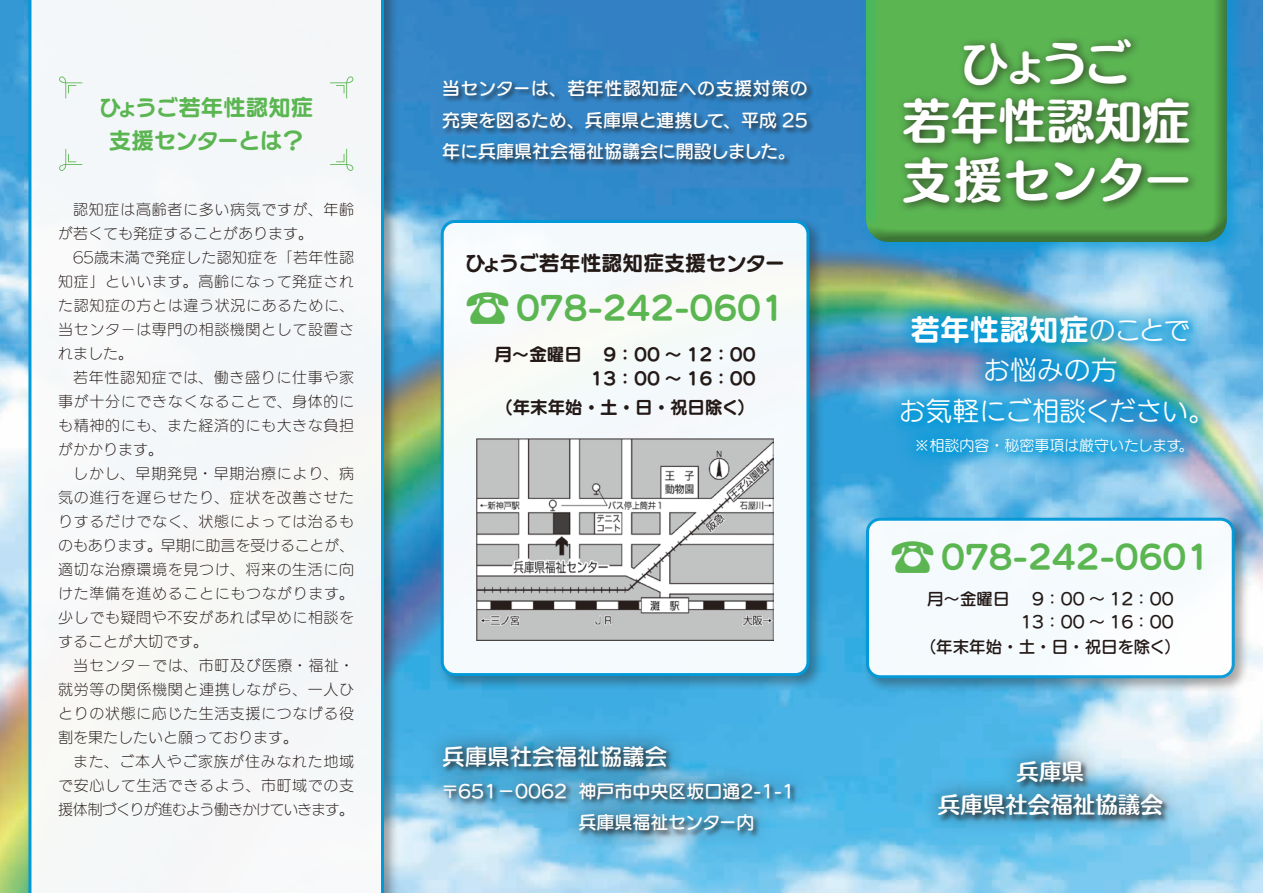
<style>
.page{position:relative;width:1263px;height:893px;background:#fff}
.page>*{position:absolute;margin:0;border:0;box-sizing:border-box;transform-origin:0 0}
.t1{font:47.85px/58.5px "Humming Std E";color:#fff;text-align:center}
.t2{font:45px "UD Marugo Small Pr 6 N B";color:#5bb652}
.t3{font:32.1px "UD Marugo Small Pr 6 N B";color:#5bb652}
.t4{font:29.7px "UD Marugo Small Pr 6 N B";color:#fff}
.t5{font:27px/40.5px "UD Marugo Small Pr 6 N M";color:#fff;text-align:center}
.t6{font:22.5px/33px "UD Marugo Small Pr 6 N B";letter-spacing:-.025em;color:#5bb652;text-align:center}
.t7{font:22.5px/33px "Humming Std B";color:#fff;text-align:center}
.t8{font:22.5px "UD Marugo Small Pr 6 N DB";color:#fff}
.t9{font:20.85px "UD Marugo Small Pr 6 N B";color:#231916}
.t10{font:18px/31.5px "UD Marugo Small Pr 6 N DB";color:#fff;text-align:justify}
.t11{font:17.55px "UD Marugo Small Pr 6 N B";color:#231916}
.t12{font:16.5px "UD Marugo Small Pr 6 N DB";color:#231916}
.t13{font:15px/24px "UD Marugo Small Pr 6 N L";letter-spacing:.04em;color:#231916;text-align:justify}
.t14{font:15px "UD Marugo Small Pr 6 N M";color:#fff}
.s1{font-family:"UD Marugo Small Pr 6 N M";font-size:27px}
</style>
<div class="page">
<img style="left:0;top:0;width:1263px;height:249px">
<img style="left:0;top:249px;width:1263px;height:644px">
<div style="left:26px;top:0;width:373px;height:893px;background:#231916;opacity:.4"></div>
<div style="left:28px;top:0;width:356px;height:893px;background:#f5f7f9"></div>
<div style="left:442px;top:79px;width:373px;height:88px;background:#231916;opacity:.75"></div>
<div style="left:921px;top:743px;width:259px;height:91px;background:#231916;opacity:.75"></div>
<div style="left:881px;top:296px;width:336px;height:176px;background:#0099d9;opacity:.76"></div>
<div style="left:863px;top:515px;width:387px;height:178px;background:#231916;opacity:.4"></div>
<div style="left:867px;top:519px;width:366px;height:158px;background:#f5fafd;border-radius:13px"></div>
<div style="left:866px;top:518px;width:369px;height:160px;border:3px solid #0099d9;border-radius:13px"></div>
<div style="left:425px;top:727px;width:384px;height:123px;background:#231916;opacity:.75"></div>
<div style="left:438px;top:217px;width:386px;height:474px;background:#231916;opacity:.4"></div>
<div style="left:442px;top:221px;width:366px;height:454px;background:#f5fafc;border-radius:13px"></div>
<div style="left:441px;top:220px;width:368px;height:456px;border:3px solid #0099d9;border-radius:13px"></div>
<img style="left:477px;top:439px;width:296px;height:201px">
<svg style="left:59px;top:149px;width:23px;height:22px"></svg>
<svg style="left:59px;top:76px;width:23px;height:23px"></svg>
<svg style="left:330px;top:149px;width:23px;height:22px"></svg>
<svg style="left:330px;top:76px;width:23px;height:23px"></svg>
<div style="left:858px;top:0;width:390px;height:263px;background:#0099d9;opacity:.75"></div>
<div style="left:864px;top:0;width:363px;height:244px;background:#231916;opacity:.4"></div>
<div style="left:897px;top:32px;width:303px;height:181px;background:#231916;opacity:.75"></div>
<h3 class="t6" style="left:99px;top:91px;width:216px">ひょうご若年性認知症支援センターとは?</h3>
<p class="t13" style="left:58px;top:197px;width:297px;text-indent:15px">認知症は高齢者に多い病気ですが、年齢が若くても発症することがあります。</p>
<p class="t13" style="left:58px;top:245px;width:297px;text-indent:15px">65歳未満で発症した認知症を「若年性認知症」といいます。高齢になって発症された認知症の方とは違う状況にあるために、当センターは専門の相談機関として設置されました。</p>
<p class="t13" style="left:58px;top:365px;width:297px;text-indent:15px">若年性認知症では、働き盛りに仕事や家事が十分にできなくなることで、身体的にも精神的にも、また経済的にも大きな負担がかかります。</p>
<p class="t13" style="left:58px;top:461px;width:297px;text-indent:15px">しかし、早期発見・早期治療により、病気の進行を遅らせたり、症状を改善させたりするだけでなく、状態によっては治るものもあります。早期に助言を受けることが、適切な治療環境を見つけ、将来の生活に向けた準備を進めることにもつながります。少しでも疑問や不安があれば早めに相談をすることが大切です。</p>
<p class="t13" style="left:58px;top:653px;width:297px;text-indent:15px">当センターでは、市町及び医療・福祉・就労等の関係機関と連携しながら、一人ひとりの状態に応じた生活支援につなげる役割を果たしたいと願っております。</p>
<p class="t13" style="left:58px;top:749px;width:297px;text-indent:15px">また、ご本人やご家族が住みなれた地域で安心して生活できるよう、市町域での支援体制づくりが進むよう働きかけていきます。</p>
<p class="t10" style="left:442px;top:73px;width:367px">当センターは、若年性認知症への支援対策の充実を図るため、兵庫県と連携して、平成 25年に兵庫県社会福祉協議会に開設しました。</p>
<h3 class="t9" style="left:465px;top:251px;width:322px">ひょうご若年性認知症支援センター</h3>
<h2 class="t2" style="left:465px;top:283px;width:47px">☎</h2>
<h3 class="t3" style="left:516px;top:290px;width:271px">078-242-0601</h3>
<p class="t11" style="left:494px;top:345px;width:89px">月～金曜日</p>
<p class="t11" style="left:604px;top:345px;width:154px">9：00~ 12：00</p>
<p class="t11" style="left:591px;top:369px;width:167px">13：00~ 16：00</p>
<p class="t11" style="left:495px;top:398px;width:261px">（年末年始・土・日・祝日除く(</p>
<h3 class="t8" style="left:442px;top:744px;width:226px">兵庫県社会福祉協議会</h3>
<p class="t10" style="left:578px;top:776px;width:218px">神戸市中央区坂口通2-1-1</p>
<p class="t10" style="left:441px;top:776px;width:128px">〒651－0062</p>
<p class="t10" style="left:578px;top:807px;width:178px">兵庫県福祉センター内</p>
<h1 class="t1" style="left:902px;top:32px;width:291px">ひょうご<br>若年性認知症支援センター</h1>
<h3 class="t4" style="left:910px;top:313px;width:281px">若年性認知症<span class="s1">のことで</span></h3>
<h3 class="t5" style="left:898px;top:351px;width:319px">お悩みの方<br>お気軽にご相談ください。</h3>
<p class="t14" style="left:1179px;top:437px;width:16px">。</p>
<p class="t14" style="left:914px;top:437px;width:269px">※相談内容・秘密事項は厳守いたします</p>
<h2 class="t2" style="left:890px;top:532px;width:47px">☎</h2>
<h3 class="t3" style="left:941px;top:540px;width:271px">078-242-0601</h3>
<p class="t12" style="left:927px;top:590px;width:84px">月～金曜日</p>
<p class="t12" style="left:1032px;top:590px;width:143px">9：00~12：00</p>
<p class="t12" style="left:1020px;top:612px;width:155px">13：00~ 16：00</p>
<p class="t12" style="left:920px;top:637px;width:263px">（年末年始・土・日・祝日を除く(</p>
<h3 class="t7" style="left:938px;top:755px;width:226px">兵庫県<br>兵庫県社会福祉協議会</h3>
</div>
